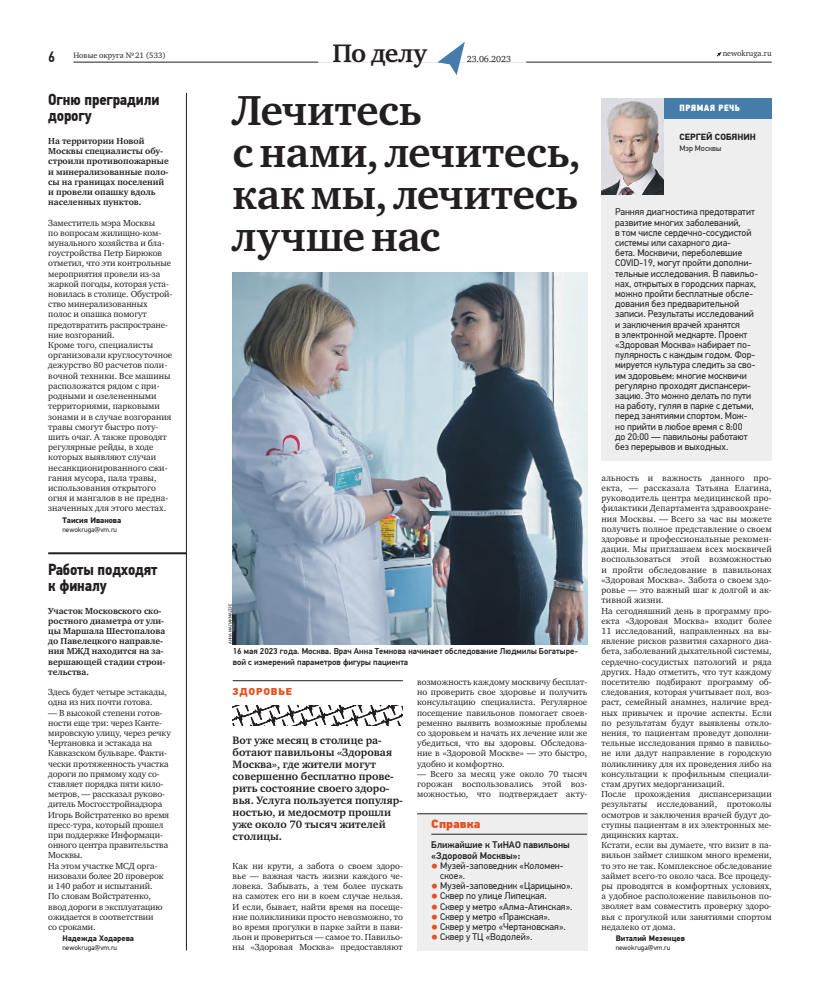
<style>
.page{position:relative;width:820px;height:993px;background:#fff}
.page>*{position:absolute;margin:0;border:0;box-sizing:border-box;transform-origin:0 0}
.t1{font:700 43px/42px "Charter ITC";letter-spacing:-.01em;color:#231f20}
.t2{font:700 26px "Charter ITC";letter-spacing:-.015em;color:#231f20}
.t3{font:700 16px/16px "PF Din Text Cond Pro";letter-spacing:-.01em;color:#231f20}
.t4{font:500 15px "PF Din Text Cond Pro";color:#231f20}
.t5{font:900 12px "PF Din Text Pro";color:#e65120}
.t6{font:700 11px/12px "Charter ITC";color:#231f20}
.t7{font:900 10px "PF Din Text Pro";letter-spacing:.07em;color:#e65120}
.t8{font:9.6px/10.2px "PF Din Text Pro";color:#231f20}
.t9{font:500 9.6px/10.2px "PF Din Text Pro";color:#231f20}
.t10{font:9px/10.2px "Charter ITC";color:#231f20}
.t11{font:700 9px/10.2px "Charter ITC";color:#231f20}
.t12{font:700 9px "PF Din Text Pro";color:#231f20}
.t13{font:9px "PF Din Text Cond Pro X Black";letter-spacing:.05em;color:#fff}
.t14{font:500 8.5px/10.2px "PF Din Text Pro";color:#231f20}
.t15{font:700 8px "PF Din Text Pro";color:#231f20}
.t16{font:8px "Charter ITC";color:#231f20}
.t17{font:8px "PF Din Text Pro";color:#231f20}
.t18{font:7px "PF Din Text Pro";color:#231f20}
.t19{font:4.5px "PF Din Text Pro";color:#231f20}
.s1{font-weight:700;font-size:8px;color:#e65120}
</style>
<div class="page">
<svg style="left:716px;top:52px;width:5px;height:5px"></svg>
<hr style="left:73px;top:62px;width:698px;height:1px;background:#231f20">
<div style="left:318px;top:43px;width:208px;height:20px;background:#fff"></div>
<svg style="left:437px;top:42px;width:27px;height:33px"></svg>
<hr style="left:48px;top:552px;width:138px;height:2px;background:#231f20">
<hr style="left:186px;top:93px;width:1px;height:857px;background:#231f20">
<img style="left:232px;top:272px;width:355px;height:372px">
<svg style="left:232px;top:705px;width:171px;height:20px"></svg>
<hr style="left:232px;top:680px;width:171px;height:1px;background:#231f20">
<div style="left:601px;top:98px;width:170px;height:362px;background:#eeeeef"></div>
<div style="left:615px;top:98px;width:156px;height:20px;background:#457ca9"></div>
<img style="left:601px;top:98px;width:62px;height:97px">
<div style="left:417px;top:813px;width:170px;height:137px;background:#eeeeef"></div>
<hr style="left:417px;top:813px;width:170px;height:1px;background:#231f20">
<hr style="left:431px;top:833px;width:155px;height:1px;background:#231f20">
<h3 class="t4" style="left:48px;top:51px;width:8px">6</h3>
<h2 class="t2" style="left:332px;top:37px;width:96px">По делу</h2>
<p class="t16" style="left:722px;top:48px;width:51px">newokruga.ru</p>
<p class="t16" style="left:73px;top:50px;width:94px">Новые округа № 21 (533)</p>
<p class="t10" style="left:466px;top:54px;width:46px">23.06.2023</p>
<h3 class="t3" style="left:48px;top:93px;width:113px">Огню преградили дорогу</h3>
<p class="t11" style="left:48px;top:136px;width:122px">На территории Новой<br>Москвы специалисты обу&shy;строили противопожарные и минерализованные поло&shy;сы на границах поселений и провели опашку вдоль населенных пунктов.</p>
<p class="t10" style="left:48px;top:217px;width:126px">Заместитель мэра Москвы<br>по вопросам жилищно-ком&shy;мунального хозяйства и бла&shy;гоустройства Петр Бирюков отметил, что эти контрольные мероприятия провели из-за жаркой погоды, которая уста&shy;новилась в столице. Обустрой&shy;ство минерализованных полос и опашка помогут предотвратить распростране&shy;ние возгораний.<br>Кроме того, специалисты организовали круглосуточное дежурство 80 расчетов поли&shy;вочной техники. Все машины расположатся рядом с при&shy;родными и озелененными территориями, парковыми зонами и в случае возгорания травы смогут быстро поту&shy;шить очаг. А также проводят регулярные рейды, в ходе которых выявляют случаи несанкционированного сжи&shy;гания мусора, пала травы, использования открытого огня и мангалов в не предна&shy;значенных для этого местах.</p>
<p class="t15" style="left:62px;top:516px;width:60px">Таисия Иванова</p>
<p class="t18" style="left:62px;top:526px;width:56px">newokruga@vm.ru</p>
<h3 class="t3" style="left:48px;top:562px;width:111px">Работы подходят к финалу</h3>
<p class="t11" style="left:48px;top:605px;width:119px">Участок Московского ско&shy;ростного диаметра от ули&shy;цы Маршала Шестопалова до Павелецкого направле&shy;ния МЖД находится на за&shy;вершающей стадии строи&shy;тельства.</p>
<p class="t10" style="left:48px;top:686px;width:120px">Здесь будет четыре эстакады, одна из них почти готова.</p>
<p class="t10" style="left:48px;top:707px;width:124px">— В высокой степени готов&shy;ности еще три: через Канте&shy;мировскую улицу, через речку<br>Чертановка и эстакада на<br>Кавказском бульваре. Факти&shy;чески протяженность участка дороги по прямому ходу со&shy;ставляет порядка пяти кило&shy;метров, — рассказал руково&shy;дитель Мосгосстройнадзора<br>Игорь Войстратенко во время пресс-тура, который прошел при поддержке Информаци&shy;онного центра правительства<br>Москвы.<br>На этом участке МСД орга&shy;низовали более 20 проверок и 140 работ и испытаний.<br>По словам Войстратенко, ввод дороги в эксплуатацию ожидается в соответствии<br>со сроками.</p>
<p class="t15" style="left:62px;top:935px;width:73px">Надежда Ходарева</p>
<p class="t18" style="left:62px;top:944px;width:56px">newokruga@vm.ru</p>
<h1 class="t1" style="left:232px;top:89px;width:350px">Лечитесь<br>с нами, лечитесь, как мы, лечитесь лучше нас</h1>
<p class="t19" style="left:228px;top:644px;width:42px;rotate:-90deg">АННА МАЛАКМАДЗЕ</p>
<p class="t14" style="left:233px;top:647px;width:346px">16 мая 2023 года. Москва. Врач Анна Темнова начинает обследование Людмилы Богатыре&shy;вой с измерений параметров фигуры пациента</p>
<p class="t7" style="left:232px;top:687px;width:61px">ЗДОРОВЬЕ</p>
<p class="t6" style="left:232px;top:734px;width:172px">Вот уже месяц в столице ра&shy;ботают павильоны «Здоровая<br>Москва», где жители могут совершенно бесплатно прове&shy;рить состояние своего здоро&shy;вья. Услуга пользуется популяр&shy;ностью, и медосмотр прошли уже около 70 тысяч жителей столицы.</p>
<p class="t10" style="left:232px;top:860px;width:172px;text-align:justify">Как ни крути, а забота о своем здоро&shy;вье — важная часть жизни каждого че&shy;ловека. Забывать, а тем более пускать на самотек его ни в коем случае нельзя.<br>И если, бывает, найти время на посеще&shy;ние поликлиники просто невозможно, то во время прогулки в парке зайти в пави&shy;льон и провериться — самое то. Павильо&shy;ны «Здоровая Москва» предоставляют</p>
<p class="t10" style="left:417px;top:676px;width:172px;text-align:justify">возможность каждому москвичу бесплат&shy;но проверить свое здоровье и получить консультацию специалиста. Регулярное посещение павильонов помогает своев&shy;ременно выявить возможные проблемы со здоровьем и начать их лечение или же убедиться, что вы здоровы. Обследова&shy;ние в «Здоровой Москве» — это быстро, удобно и комфортно.</p>
<p class="t10" style="left:417px;top:768px;width:172px;text-align:justify">— Всего за месяц уже около 70 тысяч горожан воспользовались этой воз&shy;можностью, что подтверждает акту-</p>
<h3 class="t5" style="left:431px;top:819px;width:51px">Справка</h3>
<p class="t9" style="left:431px;top:840px;width:140px">Ближайшие к ТиНАО павильоны «Здоровой Москвы»:</p>
<p class="t8" style="left:440px;top:861px;width:125px;text-indent:-9px"><span class="s1">●</span> Музей-заповедник «Коломен&shy;ское».</p>
<p class="t8" style="left:431px;top:881px;width:143px"><span class="s1">●</span> Музей-заповедник «Царицыно».</p>
<p class="t8" style="left:431px;top:891px;width:117px"><span class="s1">●</span> Сквер по улице Липецкая.</p>
<p class="t8" style="left:431px;top:901px;width:143px"><span class="s1">●</span> Сквер у метро «Алма-Атинская».</p>
<p class="t8" style="left:431px;top:912px;width:120px"><span class="s1">●</span> Сквер у метро «Пражская».</p>
<p class="t8" style="left:431px;top:922px;width:136px"><span class="s1">●</span> Сквер у метро «Чертановская».</p>
<p class="t8" style="left:431px;top:932px;width:103px"><span class="s1">●</span> Сквер у ТЦ «Водолей».</p>
<p class="t13" style="left:679px;top:104px;width:62px">ПРЯМАЯ РЕЧЬ</p>
<p class="t12" style="left:679px;top:133px;width:78px">СЕРГЕЙ СОБЯНИН</p>
<p class="t17" style="left:679px;top:144px;width:43px">Мэр Москвы</p>
<p class="t8" style="left:615px;top:208px;width:144px">Ранняя диагностика предотвратит развитие многих заболеваний,<br>в том числе сердечно-сосудистой системы или сахарного диа-<br>бета. Москвичи, переболевшие<br>COVID-19, могут пройти дополни&shy;тельные исследования. В павильо&shy;нах, открытых в городских парках, можно пройти бесплатные обсле&shy;дования без предварительной записи. Результаты исследований и заключения врачей хранятся<br>в электронной медкарте. Проект «Здоровая Москва» набирает по&shy;пулярность с каждым годом. Фор&shy;мируется культура следить за сво&shy;им здоровьем: многие москвичи регулярно проходят диспансери&shy;зацию. Это можно делать по пути на работу, гуляя в парке с детьми, перед занятиями спортом. Мож&shy;но прийти в любое время с 8:00<br>до 20:00 — павильоны работают без перерывов и выходных.</p>
<p class="t10" style="left:601px;top:472px;width:172px">альность и важность данного про&shy;екта, — рассказала Татьяна Елагина, руководитель центра медицинской про&shy;филактики Департамента здравоохране&shy;ния Москвы. — Всего за час вы можете получить полное представление о своем здоровье и профессиональные рекомен&shy;дации. Мы приглашаем всех москвичей воспользоваться этой возможностью и пройти обследование в павильонах «Здоровая Москва». Забота о своем здо&shy;ровье — это важный шаг к долгой и ак&shy;тивной жизни.<br>На сегодняшний день в программу про&shy;екта «Здоровая Москва» входит более 11 исследований, направленных на вы&shy;явление рисков развития сахарного диа&shy;бета, заболеваний дыхательной системы, сердечно-сосудистых патологий и ряда других. Надо отметить, что тут каждому посетителю подбирают программу об&shy;следования, которая учитывает пол, воз&shy;раст, семейный анамнез, наличие вред&shy;ных привычек и прочие аспекты. Если по результатам будут выявлены откло&shy;нения, то пациентам проведут дополни&shy;тельные исследования прямо в павильо&shy;не или дадут направление в городскую поликлинику для их проведения либо на консультации к профильным специали&shy;стам других медорганизаций.<br>После прохождения диспансеризации результаты исследований, протоколы осмотров и заключения врачей будут до&shy;ступны пациентам в их электронных ме&shy;дицинских картах.<br>Кстати, если вы думаете, что визит в па&shy;вильон займет слишком много времени, то это не так. Комплексное обследование займет всего-то около часа. Все процеду&shy;ры проводятся в комфортных условиях, а удобное расположение павильонов по&shy;зволяет вам совместить проверку здоро&shy;вья с прогулкой или занятиями спортом недалеко от дома.</p>
<p class="t15" style="left:615px;top:935px;width:71px">Виталий Мезенцев</p>
<p class="t18" style="left:615px;top:944px;width:56px">newokruga@vm.ru</p>
</div>
